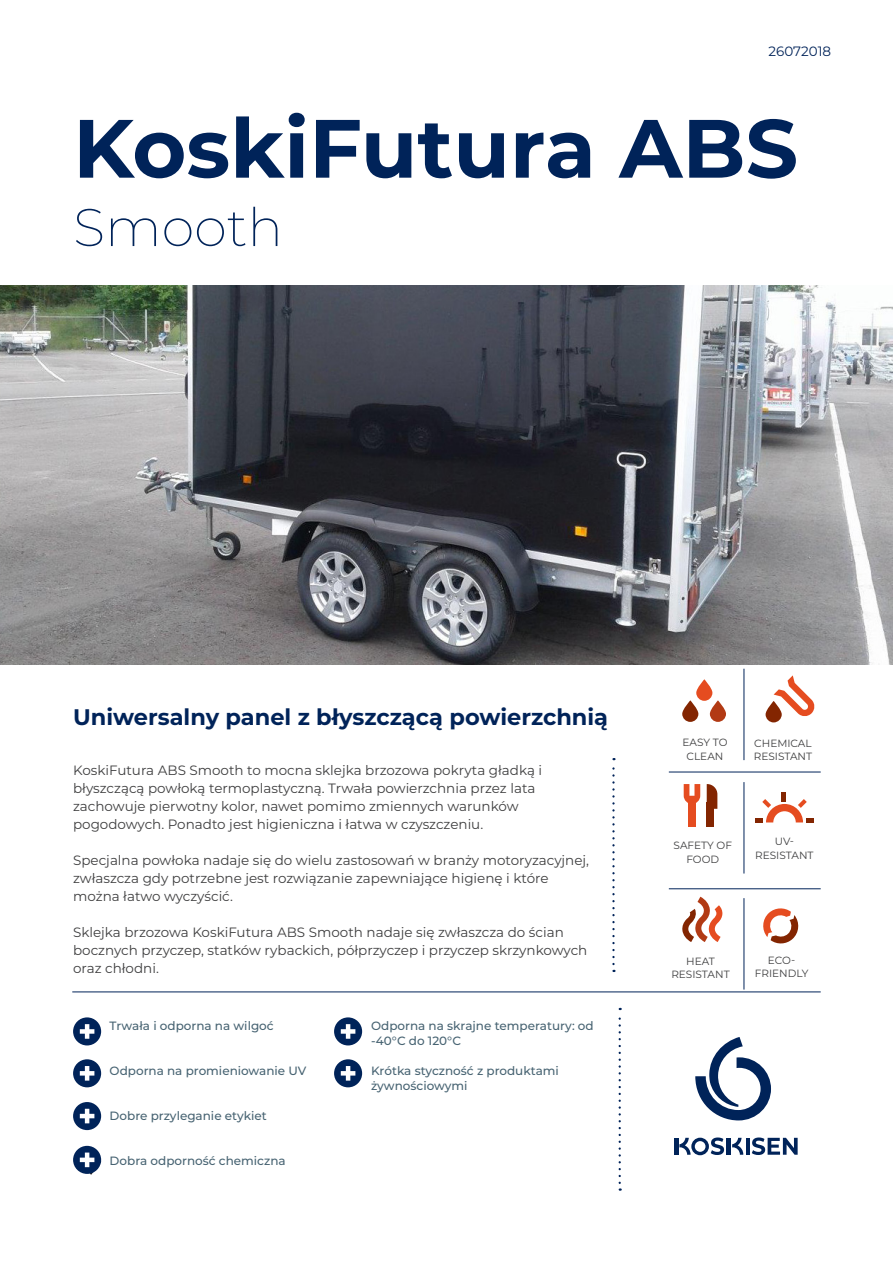
<style>
.page{position:relative;width:893px;height:1263px;background:#fff}
.page>*{position:absolute;margin:0;border:0;box-sizing:border-box;transform-origin:0 0}
.t1{font:700 82.5px "Montserrat";color:#002359}
.t2{font:200 52.95px "Montserrat";color:#002359}
.t3{font:700 22.5px "Montserrat";color:#002359}
.base{font:13.5px/18px "Montserrat";color:#3e3e3f}
.base-2{font:13.5px "Montserrat";color:#002359}
.Benefits_list{font:500 12px/15px "Montserrat";color:#476372}
.icon_text{font:10.5px/13.5px "Montserrat";color:#3e3e3f;text-align:center}
</style>
<div class="page">
<img style="left:0;top:286px;width:893px;height:378px">
<hr style="left:746px;top:1138px;width:3px;height:17px;background:#002359">
<hr style="left:674px;top:1138px;width:4px;height:17px;background:#002359">
<hr style="left:727px;top:1138px;width:4px;height:17px;background:#002359">
<svg style="left:752px;top:1137px;width:46px;height:18px"></svg>
<svg style="left:679px;top:1137px;width:45px;height:18px"></svg>
<svg style="left:732px;top:1138px;width:11px;height:17px"></svg>
<svg style="left:695px;top:1037px;width:76px;height:83px"></svg>
<svg style="left:612px;top:758px;width:3px;height:206px"></svg>
<svg style="left:619px;top:1008px;width:2px;height:183px"></svg>
<hr style="left:72px;top:991px;width:749px;height:1px;background:#002359">
<hr style="left:669px;top:888px;width:152px;height:1px;background:#002359">
<hr style="left:669px;top:772px;width:152px;height:1px;background:#002359">
<hr style="left:744px;top:782px;width:1px;height:91px;background:#002359">
<hr style="left:744px;top:669px;width:1px;height:91px;background:#002359">
<hr style="left:744px;top:898px;width:1px;height:91px;background:#002359">
<svg style="left:82px;top:1155px;width:19px;height:20px"></svg>
<div style="left:73px;top:1017px;width:28px;height:28px;background:#002359;border-radius:50%"></div>
<svg style="left:85px;top:1024px;width:4px;height:15px"></svg>
<div style="left:80px;top:1029px;width:14px;height:5px;background:#fff"></div>
<div style="left:334px;top:1017px;width:28px;height:28px;background:#002359;border-radius:50%"></div>
<svg style="left:346px;top:1024px;width:4px;height:15px"></svg>
<div style="left:341px;top:1029px;width:14px;height:5px;background:#fff"></div>
<div style="left:73px;top:1059px;width:28px;height:28px;background:#002359;border-radius:50%"></div>
<hr style="left:85px;top:1066px;width:4px;height:14px;background:#fff">
<svg style="left:80px;top:1071px;width:14px;height:4px"></svg>
<div style="left:334px;top:1059px;width:28px;height:28px;background:#002359;border-radius:50%"></div>
<hr style="left:346px;top:1066px;width:4px;height:14px;background:#fff">
<svg style="left:341px;top:1071px;width:14px;height:4px"></svg>
<svg style="left:73px;top:1102px;width:28px;height:28px"></svg>
<hr style="left:85px;top:1109px;width:4px;height:14px;background:#fff">
<hr style="left:80px;top:1114px;width:14px;height:4px;background:#fff">
<div style="left:73px;top:1146px;width:28px;height:28px;background:#002359;border-radius:50%"></div>
<hr style="left:85px;top:1152px;width:4px;height:15px;background:#fff">
<div style="left:80px;top:1157px;width:14px;height:5px;background:#fff"></div>
<svg style="left:763px;top:908px;width:36px;height:36px"></svg>
<svg style="left:707px;top:784px;width:10px;height:25px"></svg>
<div style="left:707px;top:802px;width:7px;height:25px;background:#832501"></div>
<svg style="left:684px;top:784px;width:16px;height:20px"></svg>
<div style="left:688px;top:802px;width:7px;height:25px;background:#e54c20"></div>
<div style="left:781px;top:792px;width:5px;height:9px;background:#832501"></div>
<svg style="left:755px;top:799px;width:59px;height:23px"></svg>
<svg style="left:682px;top:897px;width:41px;height:45px"></svg>
<svg style="left:696px;top:679px;width:16px;height:22px"></svg>
<svg style="left:682px;top:700px;width:16px;height:22px"></svg>
<svg style="left:710px;top:700px;width:16px;height:22px"></svg>
<svg style="left:774px;top:675px;width:41px;height:41px"></svg>
<svg style="left:766px;top:701px;width:16px;height:21px"></svg>
<p class="base-2" style="left:769px;top:42px;width:64px">26072018</p>
<h1 class="t1" style="left:73px;top:89px;width:727px">KoskiFutura ABS</h1>
<h2 class="t2" style="left:73px;top:192px;width:211px">Smooth</h2>
<h3 class="t3" style="left:73px;top:700px;width:537px">Uniwersalny panel z błyszczącą powierzchnią</h3>
<p class="base" style="left:73px;top:761px;width:471px">KoskiFutura ABS Smooth to mocna sklejka brzozowa pokryta gładką i błyszczącą powłoką termoplastyczną. Trwała powierzchnia przez lata zachowuje pierwotny kolor, nawet pomimo zmiennych warunków pogodowych. Ponadto jest higieniczna i łatwa w czyszczeniu.</p>
<p class="base" style="left:73px;top:851px;width:518px">Specjalna powłoka nadaje się do wielu zastosowań w branży motoryzacyjnej, zwłaszcza gdy potrzebne jest rozwiązanie zapewniające higienę i które można łatwo wyczyścić.</p>
<p class="base" style="left:73px;top:923px;width:516px">Sklejka brzozowa KoskiFutura ABS Smooth nadaje się zwłaszcza do ścian bocznych przyczep, statków rybackich, półprzyczep i przyczep skrzynkowych oraz chłodni.</p>
<p class="Benefits_list" style="left:110px;top:1018px;width:166px">Trwała i odporna na wilgoć</p>
<p class="Benefits_list" style="left:110px;top:1063px;width:198px">Odporna na promieniowanie UV</p>
<p class="Benefits_list" style="left:110px;top:1108px;width:159px">Dobre przyleganie etykiet</p>
<p class="Benefits_list" style="left:110px;top:1153px;width:178px">Dobra odporność chemiczna</p>
<p class="Benefits_list" style="left:371px;top:1018px;width:224px">Odporna na skrajne temperatury: od -40°C do 120°C</p>
<p class="Benefits_list" style="left:371px;top:1063px;width:189px">Krótka styczność z produktami żywnościowymi</p>
<p class="icon_text" style="left:682px;top:735px;width:47px">EASY TO<br>CLEAN</p>
<p class="icon_text" style="left:754px;top:736px;width:59px">CHEMICAL</p>
<p class="icon_text" style="left:754px;top:749px;width:60px">RESISTANT</p>
<p class="icon_text" style="left:674px;top:838px;width:60px">SAFETY OF<br>FOOD</p>
<p class="icon_text" style="left:755px;top:834px;width:60px">UV-<br>RESISTANT</p>
<p class="icon_text" style="left:671px;top:954px;width:60px">HEAT<br>RESISTANT</p>
<p class="icon_text" style="left:755px;top:953px;width:55px">ECO-<br>FRIENDLY</p>
</div>
